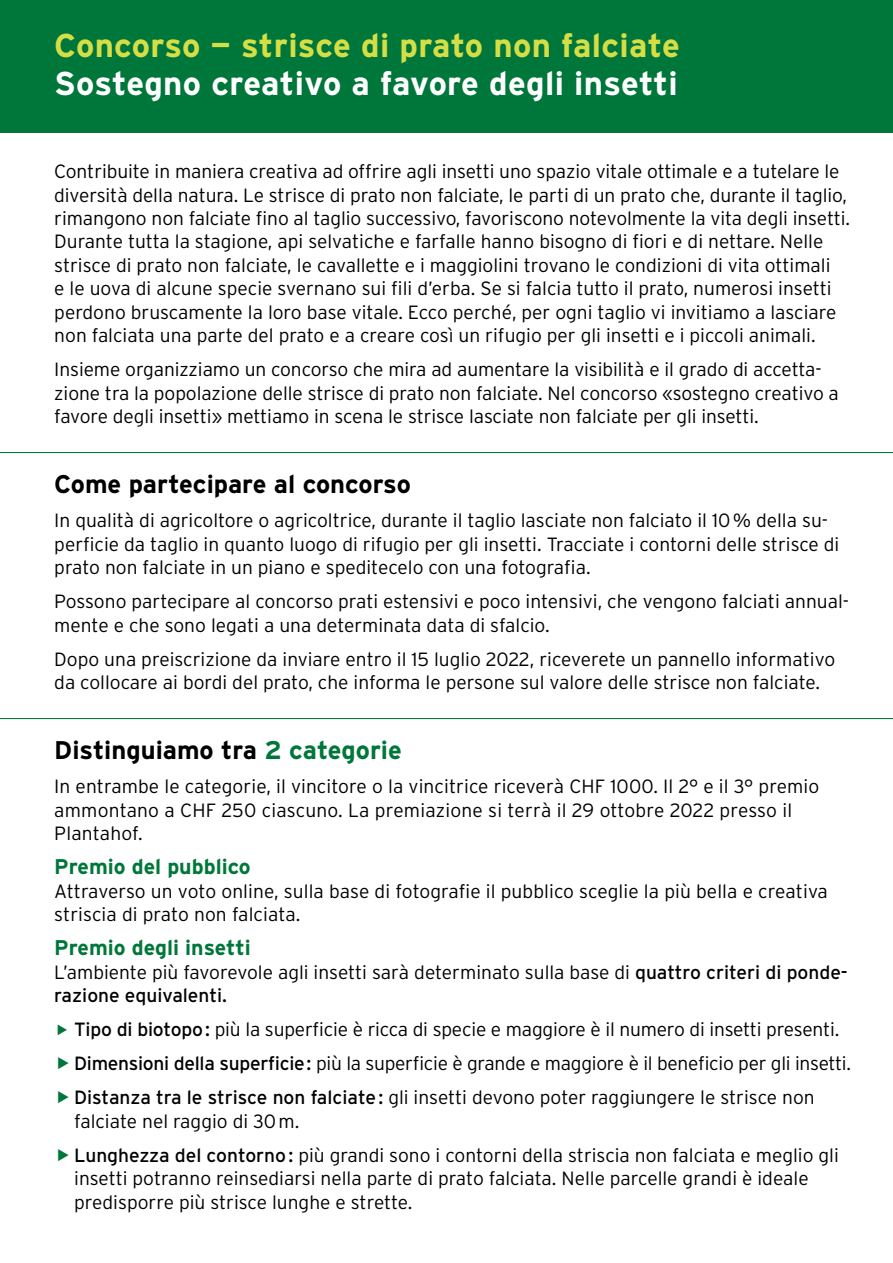
<style>
.page{position:relative;width:893px;height:1263px;background:#fff}
.page>*{position:absolute;margin:0;border:0;box-sizing:border-box;transform-origin:0 0}
.t1{font:700 33px/38.2px "Interstate";letter-spacing:.01em;color:#fff}
.t2{font:700 25.5px "Interstate";color:#000}
.t3{font:700 21.3px "Interstate";color:#00773a}
.t4{font:300 19.2px/23.4px "Interstate";color:#000}
.s1{color:#d6de46}
.s2{color:#00773a}
.s3{font-weight:400}
</style>
<div class="page">
<div style="left:0;top:0;width:893px;height:133px;background:#00773a"></div>
<hr style="left:0;top:452px;width:893px;height:1px;background:#00773a">
<hr style="left:0;top:718px;width:893px;height:1px;background:#00773a">
<p class="t1" style="left:54px;top:26px;width:627px"><span class="s1">Concorso — strisce di prato non falciate<br></span>Sostegno creativo a favore degli insetti</p>
<p class="t4" style="left:54px;top:160px;width:797px">Contribuite in maniera creativa ad offrire agli insetti uno spazio vitale ottimale e a tutelare le diversità della natura. Le strisce di prato non falciate, le parti di un prato che, durante il taglio, rimangono non falciate fino al taglio successivo, favoriscono notevolmente la vita degli insetti.<br>Durante tutta la stagione, api selvatiche e farfalle hanno bisogno di fiori e di nettare. Nelle strisce di prato non falciate, le cavallette e i maggiolini trovano le condizioni di vita ottimali<br>e le uova di alcune specie svernano sui fili d’erba. Se si falcia tutto il prato, numerosi insetti perdono bruscamente la loro base vitale. Ecco perché, per ogni taglio vi invitiamo a lasciare non falciata una parte del prato e a creare così un rifugio per gli insetti e i piccoli animali.</p>
<p class="t4" style="left:54px;top:358px;width:786px">Insieme organizziamo un concorso che mira ad aumentare la visibilità e il grado di accetta&shy;zione tra la popolazione delle strisce di prato non falciate. Nel concorso «sostegno creativo a favore degli insetti» mettiamo in scena le strisce lasciate non falciate per gli insetti.</p>
<p class="t2" style="left:54px;top:469px;width:358px">Come partecipare al concorso</p>
<p class="t4" style="left:54px;top:509px;width:787px">In qualità di agricoltore o agricoltrice, durante il taglio lasciate non falciato il 10 % della su&shy;perficie da taglio in quanto luogo di rifugio per gli insetti. Tracciate i contorni delle strisce di prato non falciate in un piano e speditecelo con una fotografia.</p>
<p class="t4" style="left:54px;top:590px;width:796px">Possono partecipare al concorso prati estensivi e poco intensivi, che vengono falciati annual&shy;mente e che sono legati a una determinata data di sfalcio.</p>
<p class="t4" style="left:54px;top:647px;width:782px">Dopo una preiscrizione da inviare entro il 15 luglio 2022, riceverete un pannello informativo da collocare ai bordi del prato, che informa le persone sul valore delle strisce non falciate.</p>
<p class="t2" style="left:54px;top:735px;width:349px">Distinguiamo tra <span class="s2">2 categorie</span></p>
<p class="t4" style="left:54px;top:775px;width:766px">In entrambe le categorie, il vincitore o la vincitrice riceverà CHF 1000. Il 2° e il 3° premio ammontano a CHF 250 ciascuno. La premiazione si terrà il 29 ottobre 2022 presso il<br>Plantahof.</p>
<p class="t3" style="left:54px;top:854px;width:198px">Premio del pubblico</p>
<p class="t4" style="left:54px;top:879px;width:775px">Attraverso un voto online, sulla base di fotografie il pubblico sceglie la più bella e creativa striscia di prato non falciata.</p>
<p class="t3" style="left:54px;top:935px;width:198px">Premio degli insetti</p>
<p class="t4" style="left:54px;top:960px;width:795px">L’ambiente più favorevole agli insetti sarà determinato sulla base di <span class="s3">quattro criteri di ponde&shy;razione equivalenti.</span></p>
<p class="t4" style="left:74px;top:1012px;width:778px;line-height:34px"><span class="s3">Tipo di biotopo:</span> più la superficie è ricca di specie e maggiore è il numero di insetti presenti.<br><span class="s3">Dimensioni della superficie:</span> più la superficie è grande e maggiore è il beneficio per gli insetti.<br><span class="s3">Distanza tra le strisce non falciate :</span> gli insetti devono poter raggiungere le strisce non</p>
<p class="t4" style="left:74px;top:1104px;width:766px;line-height:34px">falciate nel raggio di 30 m.<br><span class="s3">Lunghezza del contorno :</span> più grandi sono i contorni della striscia non falciata e meglio gli</p>
<p class="t4" style="left:74px;top:1166px;width:736px">insetti potranno reinsediarsi nella parte di prato falciata. Nelle parcelle grandi è ideale predisporre più strisce lunghe e strette.</p>
</div>
